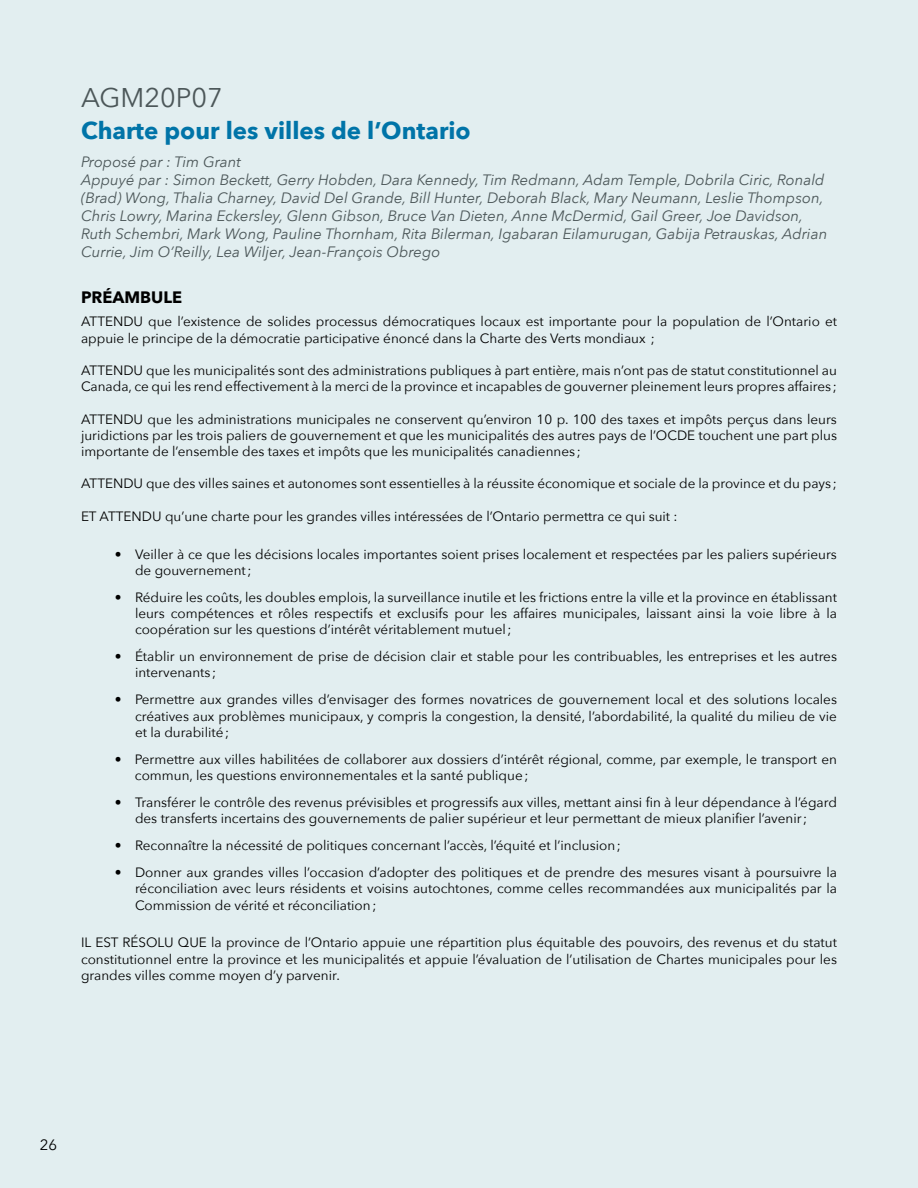
<style>
.page{position:relative;width:918px;height:1188px;background:#e2eef0}
.page>*{position:absolute;margin:0;border:0;box-sizing:border-box;transform-origin:0 0}
.t1{font:27px "Avenir Next";color:#4c5759}
.t2{font:700 24px "Avenir Next";color:#0074a8}
.t3{font:700 16.5px "Avenir Next";color:#000}
.t4{font:italic 15px/18px "Avenir Next";color:#4c5759}
.t5{font:15px "Avenir Next";color:#000}
.t6{font:13.5px/16.2px "Avenir Next";color:#000}
</style>
<div class="page">
<h1 class="t1" style="left:81px;top:74px;width:143px">AGM20P07</h1>
<h2 class="t2" style="left:81px;top:110px;width:391px">Charte pour les villes de l’Ontario</h2>
<p class="t4" style="left:81px;top:152px;width:748px">Proposé par : Tim Grant<br>Appuyé par : Simon Beckett, Gerry Hobden, Dara Kennedy, Tim Redmann, Adam Temple, Dobrila Ciric, Ronald (Brad) Wong, Thalia Charney, David Del Grande, Bill Hunter, Deborah Black, Mary Neumann, Leslie Thompson, Chris Lowry, Marina Eckersley, Glenn Gibson, Bruce Van Dieten, Anne McDermid, Gail Greer, Joe Davidson, Ruth Schembri, Mark Wong, Pauline Thornham, Rita Bilerman, Igabaran Eilamurugan, Gabija Petrauskas, Adrian Currie, Jim O’Reilly, Lea Wiljer, Jean-François Obrego</p>
<p class="t3" style="left:81px;top:283px;width:103px">PRÉAMBULE</p>
<p class="t6" style="left:81px;top:313px;width:758px">ATTENDU que l’existence de solides processus démocratiques locaux est importante pour la population de l’Ontario et appuie le principe de la démocratie participative énoncé dans la Charte des Verts mondiaux ;</p>
<p class="t6" style="left:81px;top:362px;width:757px">ATTENDU que les municipalités sont des administrations publiques à part entière, mais n’ont pas de statut constitutionnel au<br>Canada, ce qui les rend effectivement à la merci de la province et incapables de gouverner pleinement leurs propres affaires ;</p>
<p class="t6" style="left:81px;top:410px;width:758px;text-align:justify">ATTENDU que les administrations municipales ne conservent qu’environ 10 p. 100 des taxes et impôts perçus dans leurs juridictions par les trois paliers de gouvernement et que les municipalités des autres pays de l’OCDE touchent une part plus importante de l’ensemble des taxes et impôts que les municipalités canadiennes ;</p>
<p class="t6" style="left:81px;top:475px;width:757px">ATTENDU que des villes saines et autonomes sont essentielles à la réussite économique et sociale de la province et du pays ;</p>
<p class="t6" style="left:81px;top:507px;width:598px">ET ATTENDU qu’une charte pour les grandes villes intéressées de l’Ontario permettra ce qui suit :</p>
<p class="t6" style="left:135px;top:545px;width:703px;text-indent:-20px">• Veiller à ce que les décisions locales importantes soient prises localement et respectées par les paliers supérieurs de gouvernement;</p>
<p class="t6" style="left:135px;top:588px;width:704px;text-align:justify;text-indent:-20px">• Réduire les coûts, les doubles emplois, la surveillance inutile et les frictions entre la ville et la province en établissant leurs compétences et rôles respectifs et exclusifs pour les affaires municipales, laissant ainsi la voie libre à la coopération sur les questions d’intérêt véritablement mutuel;</p>
<p class="t6" style="left:135px;top:648px;width:704px;text-indent:-20px">• Établir un environnement de prise de décision clair et stable pour les contribuables, les entreprises et les autres intervenants ;</p>
<p class="t6" style="left:135px;top:691px;width:704px;text-align:justify;text-indent:-20px">• Permettre aux grandes villes d’envisager des formes novatrices de gouvernement local et des solutions locales créatives aux problèmes municipaux, y compris la congestion, la densité, l’abordabilité, la qualité du milieu de vie et la durabilité;</p>
<p class="t6" style="left:135px;top:750px;width:704px;text-indent:-20px">• Permettre aux villes habilitées de collaborer aux dossiers d’intérêt régional, comme, par exemple, le transport en commun, les questions environnementales et la santé publique;</p>
<p class="t6" style="left:135px;top:794px;width:704px;text-indent:-20px">• Transférer le contrôle des revenus prévisibles et progressifs aux villes, mettant ainsi fin à leur dépendance à l’égard des transferts incertains des gouvernements de palier supérieur et leur permettant de mieux planifier l’avenir;</p>
<p class="t6" style="left:115px;top:837px;width:508px">• Reconnaître la nécessité de politiques concernant l’accès, l’équité et l’inclusion;</p>
<p class="t6" style="left:135px;top:864px;width:704px;text-align:justify;text-indent:-20px">• Donner aux grandes villes l’occasion d’adopter des politiques et de prendre des mesures visant à poursuivre la réconciliation avec leurs résidents et voisins autochtones, comme celles recommandées aux municipalités par la Commission de vérité et réconciliation;</p>
<p class="t6" style="left:81px;top:934px;width:758px;text-align:justify">IL EST RÉSOLU QUE la province de l’Ontario appuie une répartition plus équitable des pouvoirs, des revenus et du statut constitutionnel entre la province et les municipalités et appuie l’évaluation de l’utilisation de Chartes municipales pour les grandes villes comme moyen d’y parvenir.</p>
<p class="t5" style="left:40px;top:1132px;width:19px">26</p>
</div>
